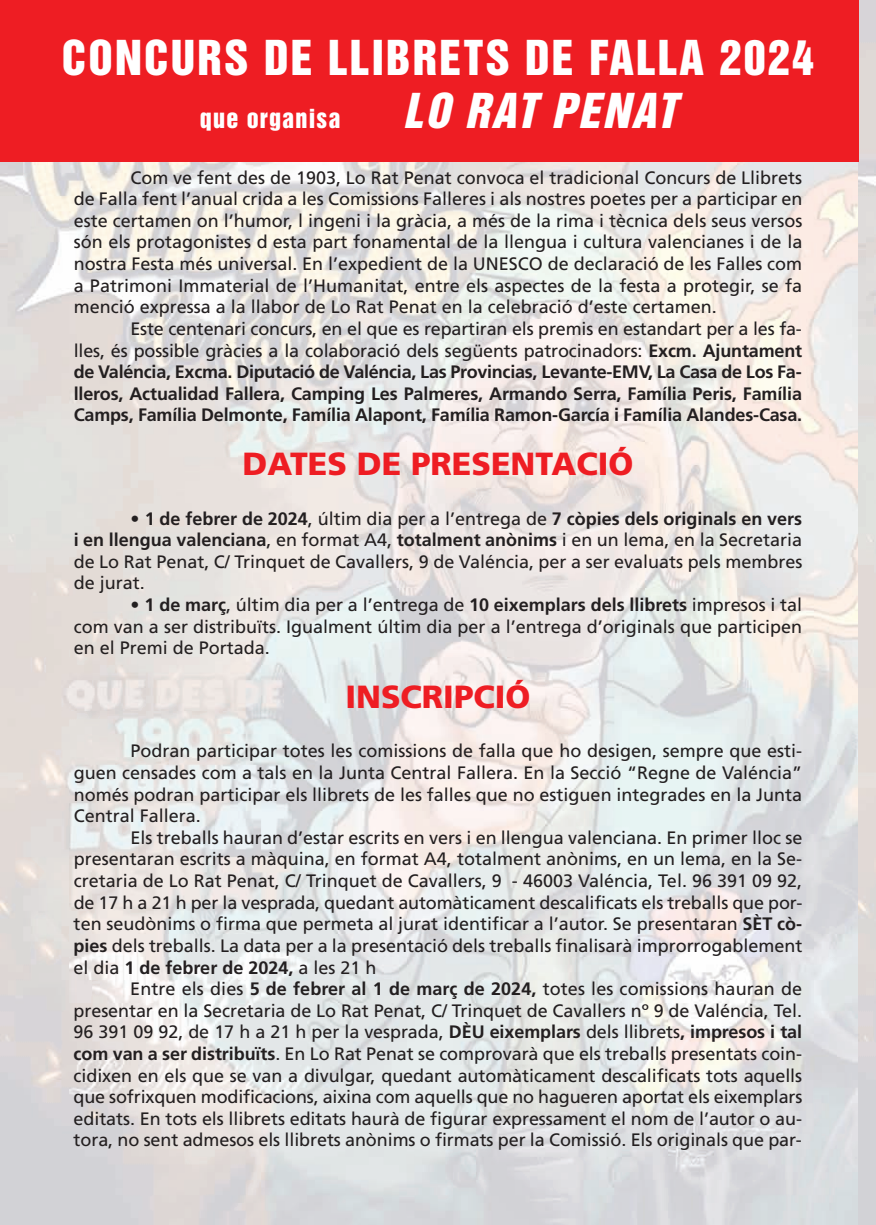
<style>
.page{position:relative;width:876px;height:1225px;background:#fff}
.page>*{position:absolute;margin:0;border:0;box-sizing:border-box;transform-origin:0 0}
.t1{font:44px "Helvetica Inserat";letter-spacing:.05em;color:#fff}
.t2{font:italic 44px "Helvetica Inserat";color:#fff}
.t3{font:900 32px "Frutiger";color:#ee1d23}
.t4{font:24px "Helvetica Inserat";letter-spacing:.05em;color:#fff}
.t5{font:18px/21.6px "Frutiger";color:#231f20;text-align:justify}
.t6{font:700 18px/21.6px "Frutiger";letter-spacing:-.01em;color:#231f20;text-align:justify}
.s1{font-weight:400}
.s2{font-weight:900}
.s3{font-weight:700}
</style>
<div class="page">
<img style="left:0;top:162px;width:859px;height:1063px">
<div style="left:859px;top:0;width:17px;height:1225px;background:linear-gradient(to bottom,#e1ddda,#dad6d6)"></div>
<div style="left:0;top:0;width:859px;height:162px;background:#ee1d23"></div>
<h1 class="t1" style="left:62px;top:40px;width:754px">CONCURS DE LLIBRETS DE FALLA 2024</h1>
<h3 class="t4" style="left:200px;top:108px;width:142px">que organisa</h3>
<h1 class="t2" style="left:403px;top:92px;width:283px">LO RAT PENAT</h1>
<p class="t5" style="left:74px;top:168px;width:730px;text-indent:57px">Com ve fent des de 1903, Lo Rat Penat convoca el tradicional Concurs de Llibrets de Falla fent l’anual crida a les Comissions Falleres i als nostres poetes per a participar en este certamen on l’humor, l ingeni i la gràcia, a més de la rima i tècnica dels seus versos són els protagonistes d esta part fonamental de la llengua i cultura valencianes i de la nostra Festa més universal. En l’expedient de la UNESCO de declaració de les Falles com a Patrimoni Immaterial de l’Humanitat, entre els aspectes de la festa a protegir, se fa menció expressa a la llabor de Lo Rat Penat en la celebració d’este certamen.</p>
<p class="t6" style="left:74px;top:319px;width:730px;text-indent:57px"><span class="s1">Este centenari concurs, en el que es repartiran els premis en estandart per a les fa&shy;lles, és possible gràcies a la colaboració dels següents patrocinadors:</span> Excm. Ajuntament de Valéncia, Excma. Diputació de Valéncia, Las Provincias, Levante-EMV, La Casa de Los Fa&shy;lleros, Actualidad Fallera, Camping Les Palmeres, Armando Serra, Família Peris, Família Camps, Família Delmonte, Família Alapont, Família Ramon-García i Família Alandes-Casa.</p>
<h2 class="t3" style="left:243px;top:451px;width:392px">DATES DE PRESENTACIÓ</h2>
<p class="t5" style="left:74px;top:509px;width:730px;text-indent:57px"><span class="s2">•</span> <span class="s3">1 de febrer de 2024</span>, últim dia per a l’entrega de <span class="s3">7 còpies dels originals en vers i en llengua valenciana</span>, en format A4, <span class="s3">totalment anònims</span> i en un lema, en la Secretaria de Lo Rat Penat, C/ Trinquet de Cavallers, 9 de Valéncia, per a ser evaluats pels membres de jurat.</p>
<p class="t5" style="left:74px;top:595px;width:730px;text-indent:57px"><span class="s2">•</span> <span class="s3">1 de març</span>, últim dia per a l’entrega de <span class="s3">10 eixemplars dels llibrets</span> impresos i tal com van a ser distribuïts. Igualment últim dia per a l’entrega d’originals que participen en el Premi de Portada.</p>
<h2 class="t3" style="left:345px;top:684px;width:186px">INSCRIPCIÓ</h2>
<p class="t5" style="left:74px;top:742px;width:730px;text-indent:57px">Podran participar totes les comissions de falla que ho desigen, sempre que esti&shy;guen censades com a tals en la Junta Central Fallera. En la Secció “Regne de Valéncia” només podran participar els llibrets de les falles que no estiguen integrades en la Junta Central Fallera.</p>
<p class="t5" style="left:74px;top:828px;width:730px;text-indent:57px">Els treballs hauran d’estar escrits en vers i en llengua valenciana. En primer lloc se presentaran escrits a màquina, en format A4, totalment anònims, en un lema, en la Se&shy;cretaria de Lo Rat Penat, C/ Trinquet de Cavallers, 9 - 46003 Valéncia, Tel. 96 391 09 92, de 17 h a 21 h per la vesprada, quedant automàticament descalificats els treballs que por&shy;ten seudònims o firma que permeta al jurat identificar a l’autor. Se presentaran <span class="s3">SÈT cò&shy;pies</span> dels treballs. La data per a la presentació dels treballs finalisarà improrrogablement el dia <span class="s3">1 de febrer de 2024,</span> a les 21 h</p>
<p class="t5" style="left:74px;top:979px;width:730px;text-indent:57px">Entre els dies <span class="s3">5 de febrer al 1 de març de 2024,</span> totes les comissions hauran de presentar en la Secretaria de Lo Rat Penat, C/ Trinquet de Cavallers nº 9 de Valéncia, Tel.<br>96 391 09 92, de 17 h a 21 h per la vesprada, <span class="s3">DÈU eixemplars</span> dels llibrets<span class="s3">, impresos i tal com van a ser distribuïts</span>. En Lo Rat Penat se comprovarà que els treballs presentats coin&shy;cidixen en els que se van a divulgar, quedant automàticament descalificats tots aquells que sofrixquen modificacions, aixina com aquells que no hagueren aportat els eixemplars editats. En tots els llibrets editats haurà de figurar expressament el nom de l’autor o au&shy;tora, no sent admesos els llibrets anònims o firmats per la Comissió. Els originals que par-</p>
</div>
